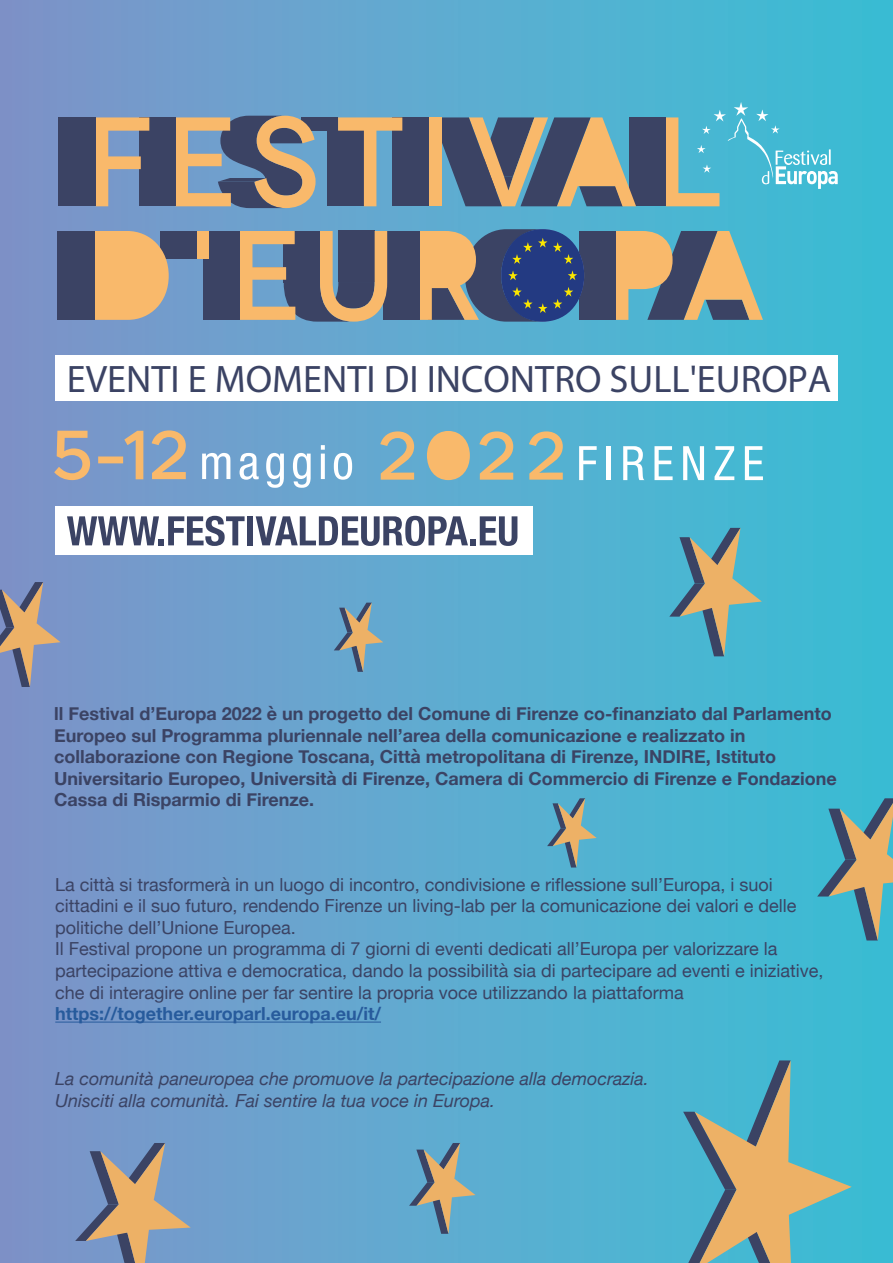
<style>
.page{position:relative;width:893px;height:1263px;background:#fff}
.page>*{position:absolute;margin:0;border:0;box-sizing:border-box;transform-origin:0 0}
.t1{font:38.4px "Myriad Pro";color:#3b4364}
.t2{font:18px/21.6px "Helvetica Neue";color:#3b4364}
.t3{font:700 18px/21.6px "Helvetica Neue";color:#3b4364}
.t4{font:italic 18px "Helvetica Neue";color:#3b4364}
.t5{font:700 18px "Helvetica Neue";color:#275b9c}
</style>
<div class="page">
<div style="left:0;top:0;width:893px;height:1263px;background:linear-gradient(to right,#8094c9,#3ac0d5)"></div>
<hr style="left:55px;top:1022px;width:326px;height:1px;background:#275b9c">
<svg style="left:683px;top:1060px;width:169px;height:203px;background:#77aca6"></svg>
<svg style="left:409px;top:1143px;width:66px;height:91px;background:#7c9ea7"></svg>
<svg style="left:669px;top:528px;width:93px;height:128px;background:#6ea5a8"></svg>
<svg style="left:817px;top:798px;width:76px;height:142px;background:#70a19d"></svg>
<svg style="left:547px;top:798px;width:50px;height:69px;background:#75a2a8"></svg>
<svg style="left:334px;top:603px;width:49px;height:69px;background:#819ca6"></svg>
<svg style="left:0;top:582px;width:61px;height:105px;background:#94909c"></svg>
<svg style="left:75px;top:1143px;width:116px;height:120px;background:#9196a0"></svg>
<div style="left:55px;top:355px;width:783px;height:46px;background:#fff"></div>
<div style="left:55px;top:506px;width:478px;height:49px;background:#fff"></div>
<svg style="left:67px;top:516px;width:178px;height:30px"></svg>
<div style="left:247px;top:516px;width:6px;height:29px;background:#3b4364"></div>
<svg style="left:256px;top:516px;width:261px;height:30px"></svg>
<div style="left:427px;top:431px;width:43px;height:49px;background:#f9b96b;border-radius:50%"></div>
<svg style="left:380px;top:431px;width:34px;height:49px;background:#a5b0a2"></svg>
<svg style="left:479px;top:431px;width:34px;height:49px;background:#a1b2a3"></svg>
<svg style="left:529px;top:431px;width:34px;height:49px;background:#9fb4a3"></svg>
<svg style="left:152px;top:430px;width:34px;height:49px;background:#afa99f"></svg>
<svg style="left:54px;top:431px;width:36px;height:49px;background:#b6a69b"></svg>
<div style="left:98px;top:456px;width:25px;height:7px;background:#f9b96b"></div>
<svg style="left:124px;top:431px;width:19px;height:48px"></svg>
<svg style="left:579px;top:446px;width:18px;height:34px"></svg>
<hr style="left:607px;top:446px;width:4px;height:34px;background:#fff">
<svg style="left:623px;top:446px;width:21px;height:34px"></svg>
<svg style="left:654px;top:446px;width:19px;height:34px"></svg>
<svg style="left:683px;top:446px;width:21px;height:34px"></svg>
<svg style="left:714px;top:446px;width:20px;height:34px"></svg>
<svg style="left:745px;top:446px;width:18px;height:34px"></svg>
<svg style="left:666px;top:102px;width:172px;height:104px;background:#61bccb"></svg>
<div style="left:629px;top:117px;width:37px;height:89px;background:#3b4364"></div>
<svg style="left:616px;top:231px;width:147px;height:89px;background:#9c957e"></svg>
<div style="left:579px;top:231px;width:37px;height:89px;background:#3b4364"></div>
<div style="left:383px;top:231px;width:36px;height:89px;background:#3b4364"></div>
<svg style="left:240px;top:231px;width:147px;height:91px;background:#8d8279"></svg>
<div style="left:203px;top:231px;width:37px;height:89px;background:#3b4364"></div>
<div style="left:197px;top:231px;width:12px;height:28px;background:#f9b96b"></div>
<div style="left:161px;top:231px;width:36px;height:28px;background:#3b4364"></div>
<svg style="left:95px;top:231px;width:74px;height:89px;background:#e7b273"></svg>
<div style="left:57px;top:231px;width:38px;height:89px;background:#3b4364"></div>
<svg style="left:441px;top:117px;width:195px;height:89px;background:#7a7876"></svg>
<div style="left:429px;top:117px;width:12px;height:89px;background:#f9b96b"></div>
<div style="left:392px;top:117px;width:37px;height:89px;background:#3b4364"></div>
<div style="left:328px;top:131px;width:36px;height:75px;background:#3b4364"></div>
<svg style="left:338px;top:117px;width:64px;height:89px"></svg>
<div style="left:302px;top:117px;width:36px;height:14px;background:#3b4364"></div>
<svg style="left:175px;top:116px;width:141px;height:92px;background:#938981"></svg>
<div style="left:139px;top:117px;width:36px;height:89px;background:#3b4364"></div>
<svg style="left:96px;top:117px;width:53px;height:89px"></svg>
<div style="left:58px;top:117px;width:38px;height:89px;background:#3b4364"></div>
<svg style="left:411px;top:229px;width:187px;height:93px;background:#616476"></svg>
<svg style="left:202px;top:453px;width:28px;height:26px"></svg>
<svg style="left:240px;top:453px;width:19px;height:27px"></svg>
<svg style="left:266px;top:453px;width:18px;height:35px"></svg>
<svg style="left:293px;top:453px;width:18px;height:35px"></svg>
<svg style="left:321px;top:445px;width:4px;height:5px"></svg>
<svg style="left:321px;top:454px;width:4px;height:25px"></svg>
<svg style="left:334px;top:453px;width:18px;height:27px"></svg>
<h1 class="t1" style="left:67px;top:356px;width:766px">EVENTI E MOMENTI DI INCONTRO SULL'EUROPA</h1>
<p class="t3" style="left:54px;top:703px;width:784px">ll Festival d’Europa 2022 è un progetto del Comune di Firenze co-finanziato dal Parlamento Europeo sul Programma pluriennale nell’area della comunicazione e realizzato in collaborazione con Regione Toscana, Città metropolitana di Firenze, INDIRE, Istituto Universitario Europeo, Università di Firenze, Camera di Commercio di Firenze e Fondazione Cassa di Risparmio di Firenze.</p>
<p class="t2" style="left:55px;top:874px;width:743px">La città si trasformerà in un luogo di incontro, condivisione e riflessione sull’Europa, i suoi cittadini e il suo futuro, rendendo Firenze un living-lab per la comunicazione dei valori e delle politiche dell’Unione Europea.</p>
<p class="t2" style="left:55px;top:939px;width:770px">Il Festival propone un programma di 7 giorni di eventi dedicati all’Europa per valorizzare la partecipazione attiva e democratica, dando la possibilità sia di partecipare ad eventi e iniziative, che di interagire online per far sentire la propria voce utilizzando la piattaforma</p>
<p class="t5" style="left:55px;top:1000px;width:327px">https://together.europarl.europa.eu/it/</p>
<p class="t4" style="left:55px;top:1066px;width:595px">La comunità paneuropea che promuove la partecipazione alla democrazia.</p>
<p class="t4" style="left:55px;top:1087px;width:441px">Unisciti alla comunità. Fai sentire la tua voce in Europa.</p>
</div>
